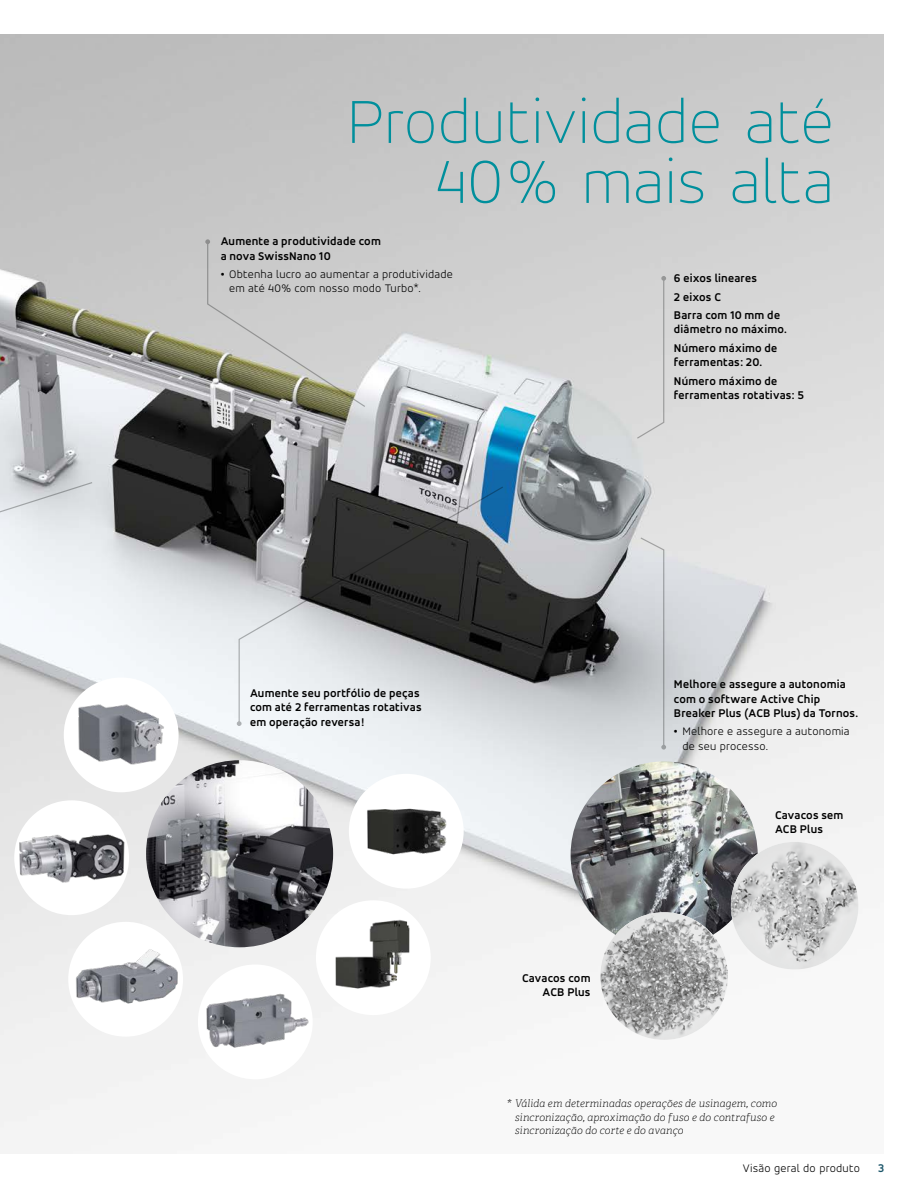
<style>
.page{position:relative;width:918px;height:1188px;background:#fff}
.page>*{position:absolute;margin:0;border:0;box-sizing:border-box;transform-origin:0 0}
.Payoff{font:100 67.5px/60px "Tornos Accord Alt";color:#008f9c;text-align:right}
.Photo_Caption_-_Acco{font:700 12px/14.2px "Tornos Accord Alt";letter-spacing:.015em;color:#000}
.Photo_Caption_-_Acco-2{font:300 12px/14.2px "Tornos Accord Alt";letter-spacing:.015em;color:#000}
.Page_Numbers_-_Capti{font:300 12px "Tornos Accord Alt";letter-spacing:.015em;color:#000}
.t1{font:700 12px "Tornos Accord Alt";color:#1c566a}
.Copy_Text_9_3pt_-_bl{font:italic 100 10.5px/13.5px "Adelle";letter-spacing:.01em;color:#000}
.s1{font-weight:700}
</style>
<div class="page">
<img style="left:0;top:34px;width:884px;height:1120px">
<img style="left:571px;top:761px;width:187px;height:188px;border-radius:94px">
<img style="left:731px;top:842px;width:127px;height:127px;border-radius:64px">
<img style="left:600px;top:912px;width:128px;height:128px;border-radius:64px">
<div style="left:316px;top:900px;width:115px;height:115px;background:#fff;border-radius:50%"></div>
<img style="left:320px;top:900px;width:105px;height:115px">
<div style="left:198px;top:965px;width:115px;height:114px;background:#fff;border-radius:50%"></div>
<img style="left:198px;top:985px;width:115px;height:69px">
<div style="left:64px;top:678px;width:115px;height:114px;background:#fff;border-radius:50%"></div>
<img style="left:67px;top:691px;width:104px;height:84px">
<div style="left:14px;top:800px;width:115px;height:115px;background:#fff;border-radius:50%"></div>
<img style="left:14px;top:827px;width:115px;height:61px">
<img style="left:349px;top:774px;width:115px;height:115px;border-radius:57px">
<div style="left:68px;top:922px;width:115px;height:115px;background:#fff;border-radius:50%"></div>
<img style="left:74px;top:946px;width:107px;height:64px">
<img style="left:146px;top:760px;width:187px;height:187px;border-radius:94px">
<svg style="left:636px;top:276px;width:30px;height:164px;background:#d4d4d4"></svg>
<svg style="left:639px;top:536px;width:27px;height:214px;background:#cdd0d4"></svg>
<svg style="left:238px;top:485px;width:266px;height:240px;background:#86898c"></svg>
<svg style="left:237px;top:721px;width:5px;height:5px"></svg>
<svg style="left:0;top:481px;width:94px;height:234px"></svg>
<svg style="left:205px;top:239px;width:161px;height:169px;background:#bebeb9"></svg>
<p class="Payoff" style="left:347px;top:90px;width:489px">Produtividade até<br>40% mais alta</p>
<p class="Photo_Caption_-_Acco" style="left:221px;top:234px;width:162px">Aumente a produtividade com a nova SwissNano 10</p>
<p class="Photo_Caption_-_Acco-2" style="left:229px;top:267px;width:225px;text-indent:-9px"><span class="s1">•</span> Obtenha lucro ao aumentar a produtividade em até 40% com nosso modo Turbo*.</p>
<p class="Photo_Caption_-_Acco" style="left:674px;top:271px;width:85px">6 eixos lineares</p>
<p class="Photo_Caption_-_Acco" style="left:674px;top:289px;width:49px">2 eixos C</p>
<p class="Photo_Caption_-_Acco" style="left:674px;top:308px;width:114px">Barra com 10 mm de diâmetro no máximo.</p>
<p class="Photo_Caption_-_Acco" style="left:674px;top:341px;width:105px">Número máximo de ferramentas: 20.</p>
<p class="Photo_Caption_-_Acco" style="left:674px;top:373px;width:132px">Número máximo de ferramentas rotativas: 5</p>
<p class="Photo_Caption_-_Acco" style="left:250px;top:686px;width:173px">Aumente seu portfólio de peças com até 2 ferramentas rotativas em operação reversa!</p>
<p class="Photo_Caption_-_Acco" style="left:674px;top:677px;width:186px">Melhore e assegure a autonomia com o software Active Chip<br>Breaker Plus (ACB Plus) da Tornos.</p>
<p class="Photo_Caption_-_Acco-2" style="left:682px;top:724px;width:169px;text-indent:-9px"><span class="s1">•</span> Melhore e assegure a autonomia de seu processo.</p>
<p class="Photo_Caption_-_Acco" style="left:522px;top:971px;width:70px;text-align:right">Cavacos com<br>ACB Plus</p>
<p class="Photo_Caption_-_Acco" style="left:775px;top:808px;width:70px">Cavacos sem<br>ACB Plus</p>
<p class="Copy_Text_9_3pt_-_bl" style="left:515px;top:1097px;width:264px;text-indent:-9px">* Válida em determinadas operações de usinagem, como sincronização, aproximação do fuso e do contrafuso e sincronização do corte e do avanço</p>
<p class="Page_Numbers_-_Capti" style="left:743px;top:1161px;width:118px">Visão geral do produto</p>
<p class="t1" style="left:878px;top:1161px;width:8px">3</p>
</div>
